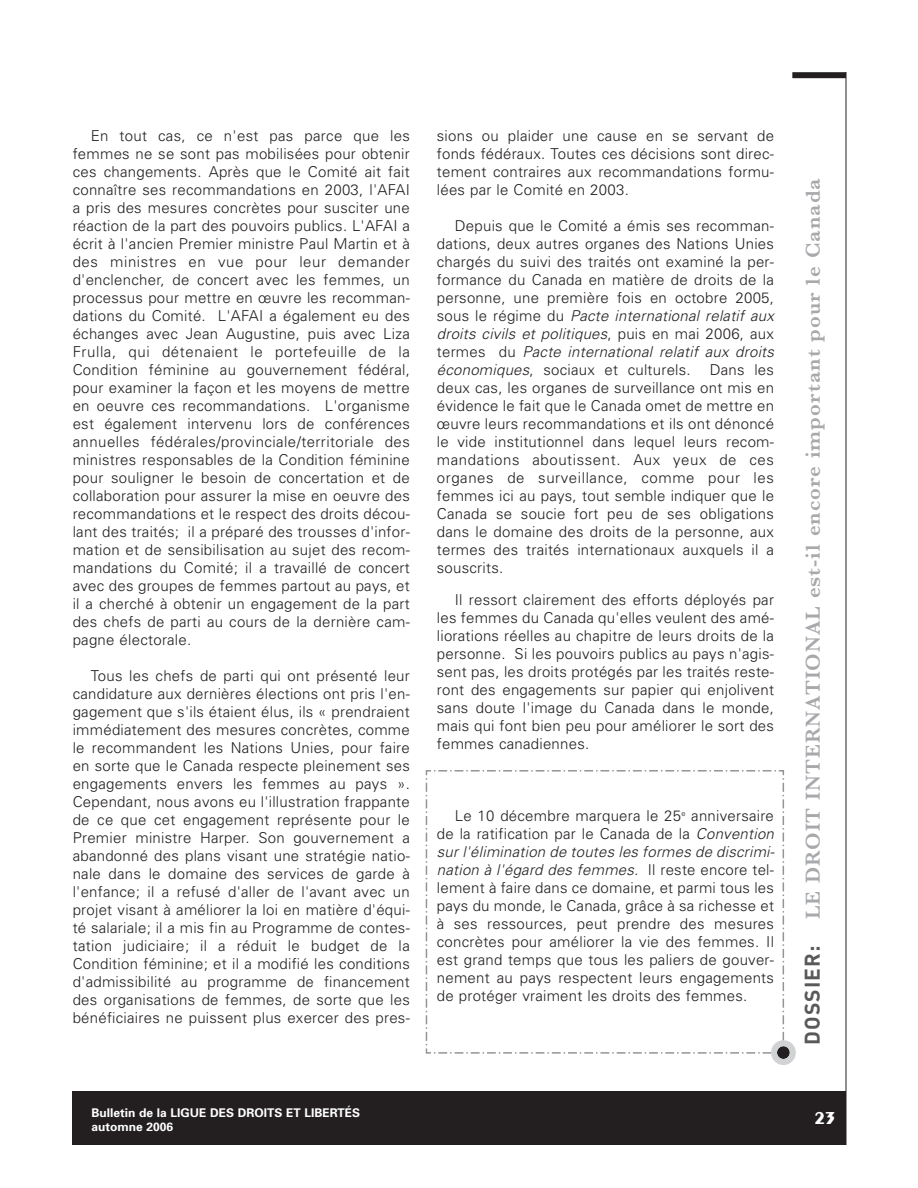
<style>
.page{position:relative;width:918px;height:1188px;background:#fff}
.page>*{position:absolute;margin:0;border:0;box-sizing:border-box;transform-origin:0 0}
.t1{font:600 21px "Baskerville";letter-spacing:.05em;color:#a7a9ac}
.t2{font:700 18px "Peignot";color:#fff}
.t3{font:300 15px/18px "Univers";letter-spacing:.015em;color:#231f20;text-align:justify}
.t4{font:700 12px/14.4px "Univers";color:#fff}
.s1{font-style:italic}
.s2{font-family:"DIN";font-weight:700;color:#58595b}
</style>
<div class="page">
<div style="left:72px;top:1091px;width:774px;height:54px;background:#231f20"></div>
<hr style="left:846px;top:72px;width:1px;height:1073px;background:#231f20">
<div style="left:792px;top:72px;width:54px;height:6px;background:#231f20"></div>
<svg style="left:426px;top:770px;width:370px;height:295px"></svg>
<p class="t3" style="left:73px;top:128px;width:339px;text-indent:18px">En tout cas, ce n'est pas parce que les femmes ne se sont pas mobilisées pour obtenir ces changements. Après que le Comité ait fait connaître ses recommandations en 2003, l'AFAI a pris des mesures concrètes pour susciter une réaction de la part des pouvoirs publics. L'AFAI a écrit à l'ancien Premier ministre Paul Martin et à des ministres en vue pour leur demander d'enclencher, de concert avec les femmes, un processus pour mettre en œuvre les recomman&shy;dations du Comité. L'AFAI a également eu des échanges avec Jean Augustine, puis avec Liza Frulla, qui détenaient le portefeuille de la Condition féminine au gouvernement fédéral, pour examiner la façon et les moyens de mettre en oeuvre ces recommandations. L'organisme est également intervenu lors de conférences annuelles fédérales/provinciale/territoriale des ministres responsables de la Condition féminine pour souligner le besoin de concertation et de collaboration pour assurer la mise en oeuvre des recommandations et le respect des droits décou&shy;lant des traités; il a préparé des trousses d'infor&shy;mation et de sensibilisation au sujet des recom&shy;mandations du Comité; il a travaillé de concert avec des groupes de femmes partout au pays, et il a cherché à obtenir un engagement de la part des chefs de parti au cours de la dernière cam&shy;pagne électorale.</p>
<p class="t3" style="left:73px;top:668px;width:339px;text-indent:18px">Tous les chefs de parti qui ont présenté leur candidature aux dernières élections ont pris l'en&shy;gagement que s'ils étaient élus, ils « prendraient immédiatement des mesures concrètes, comme le recommandent les Nations Unies, pour faire en sorte que le Canada respecte pleinement ses engagements envers les femmes au pays ».<br>Cependant, nous avons eu l'illustration frappante de ce que cet engagement représente pour le Premier ministre Harper. Son gouvernement a abandonné des plans visant une stratégie natio&shy;nale dans le domaine des services de garde à l'enfance; il a refusé d'aller de l'avant avec un projet visant à améliorer la loi en matière d'équi&shy;té salariale; il a mis fin au Programme de contes&shy;tation judiciaire; il a réduit le budget de la Condition féminine; et il a modifié les conditions d'admissibilité au programme de financement des organisations de femmes, de sorte que les bénéficiaires ne puissent plus exercer des pres-</p>
<p class="t3" style="left:437px;top:128px;width:339px">sions ou plaider une cause en se servant de fonds fédéraux. Toutes ces décisions sont direc&shy;tement contraires aux recommandations formu&shy;lées par le Comité en 2003.</p>
<p class="t3" style="left:437px;top:218px;width:342px;text-align:left;text-indent:18px">Depuis que le Comité a émis ses recomman&shy;dations, deux autres organes des Nations Unies chargés du suivi des traités ont examiné la per&shy;formance du Canada en matière de droits de la personne, une première fois en octobre 2005, s o u s l e r é g i m e d u <span class="s1">Pacte international relatif aux droits civils et politiques</span>, p u i s e n m a i 2 0 0 6 , a u x t e r m e s d u <span class="s1">Pacte international relatif aux droits économiques</span>, sociaux et culturels.</p>
<p class="t3" style="left:437px;top:362px;width:339px;text-indent:273px">Dans les deux cas, les organes de surveillance ont mis en évidence le fait que le Canada omet de mettre en œuvre leurs recommandations et ils ont dénoncé le vide institutionnel dans lequel leurs recom&shy;mandations aboutissent. Aux yeux de ces organes de surveillance, comme pour les femmes ici au pays, tout semble indiquer que le Canada se soucie fort peu de ses obligations dans le domaine des droits de la personne, aux termes des traités internationaux auxquels il a souscrits.</p>
<p class="t3" style="left:437px;top:592px;width:339px;text-indent:18px">Il ressort clairement des efforts déployés par les femmes du Canada qu'elles veulent des amé&shy;liorations réelles au chapitre de leurs droits de la personne. Si les pouvoirs publics au pays n'agis&shy;sent pas, les droits protégés par les traités reste&shy;ront des engagements sur papier qui enjolivent sans doute l'image du Canada dans le monde, mais qui font bien peu pour améliorer le sort des femmes canadiennes.</p>
<p class="t3" style="left:437px;top:808px;width:342px;text-align:left;text-indent:18px">Le 10 décembre marquera le 25<sup>e</sup> anniversaire de la ratification par le Canada de la <span class="s1">Convention sur l'élimination de toutes les formes de discrimi&shy;nation à l'égard des femmes.</span> I l re s t e e n c o re t e l - lement à faire dans ce domaine, et parmi tous les pays du monde, le Canada, grâce à sa richesse et à ses ressources, peut prendre des mesures concrètes pour améliorer la vie des femmes. Il est grand temps que tous les paliers de gouver&shy;nement au pays respectent leurs engagements de protéger vraiment les droits des femmes.</p>
<h1 class="t1" style="left:806px;top:1045px;width:868px;rotate:-90deg"><span class="s2">DOSSIER:</span> LE DROIT INTERNATIONAL est-il encore important pour le Canada</h1>
<p class="t4" style="left:92px;top:1107px;width:270px">Bulletin de la LIGUE DES DROITS ET LIBERTÉS automne 2006</p>
<p class="t2" style="left:814px;top:1111px;width:23px">23</p>
</div>
